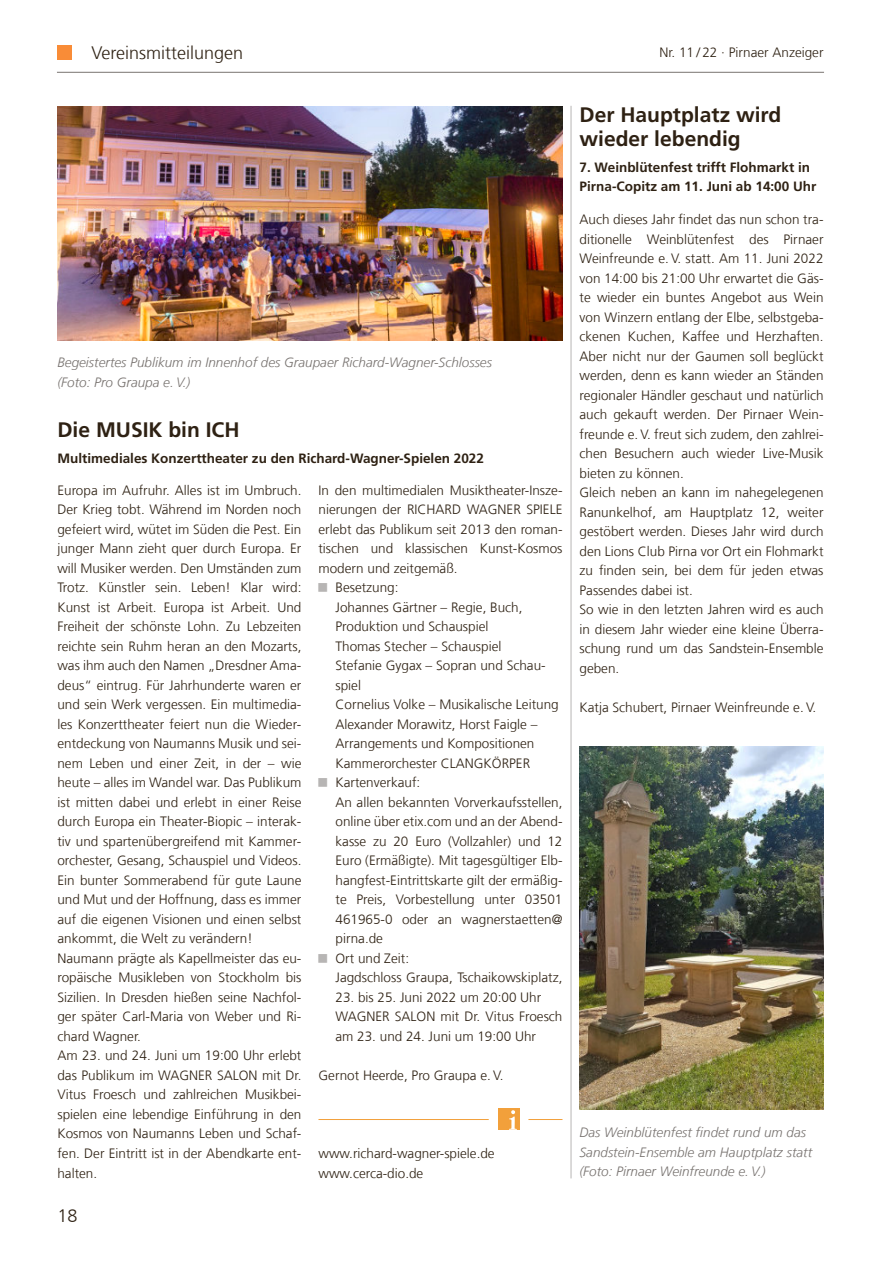
<style>
.page{position:relative;width:881px;height:1263px;background:#fff}
.page>*{position:absolute;margin:0;border:0;box-sizing:border-box;transform-origin:0 0}
.t1{font:700 21px/24px "Frutiger LT Com";color:#2e2113}
.t2{font:300 18px "Frutiger LT Com";color:#2e2113}
.t3{font:300 13.5px/19.5px "Frutiger LT Com";color:#2e2113}
.t4{font:italic 300 13.5px/19.5px "Frutiger LT Com";color:#787370}
.t5{font:700 13.5px/19.5px "Frutiger LT Com";color:#2e2113}
</style>
<div class="page">
<div style="left:57px;top:45px;width:15px;height:15px;background:#f98c37"></div>
<hr style="left:57px;top:72px;width:766px;height:1px;background:#787370">
<hr style="left:318px;top:1119px;width:170px;height:1px;background:#f2a03b">
<hr style="left:528px;top:1119px;width:34px;height:1px;background:#f2a03b">
<div style="left:498px;top:1108px;width:21px;height:22px;background:#f2a03b"></div>
<svg style="left:509px;top:1110px;width:7px;height:20px"></svg>
<img style="left:579px;top:746px;width:244px;height:364px">
<hr style="left:570px;top:106px;width:1px;height:1072px;background:#b7b5b4">
<img style="left:57px;top:106px;width:505px;height:234px">
<h2 class="t2" style="left:91px;top:46px;width:153px">Vereinsmitteilungen</h2>
<p class="t3" style="left:659px;top:44px;width:166px">Nr. 11 / 22 · Pirnaer Anzeiger</p>
<p class="t4" style="left:57px;top:354px;width:436px">Begeistertes Publikum im Innenhof des Graupaer Richard-Wagner-Schlosses (Foto: Pro Graupa e. V.)</p>
<h1 class="t1" style="left:57px;top:419px;width:184px">Die MUSIK bin ICH</h1>
<p class="t5" style="left:57px;top:449px;width:428px">Multimediales Konzerttheater zu den Richard-Wagner-Spielen 2022</p>
<p class="t3" style="left:57px;top:482px;width:245px">Europa im Aufruhr. Alles ist im Umbruch.<br>Der Krieg tobt. Während im Norden noch gefeiert wird, wütet im Süden die Pest. Ein junger Mann zieht quer durch Europa. Er will Musiker werden. Den Umständen zum Trotz. Künstler sein. Leben! Klar wird:<br>Kunst ist Arbeit. Europa ist Arbeit. Und Freiheit der schönste Lohn. Zu Lebzeiten reichte sein Ruhm heran an den Mozarts, was ihm auch den Namen „Dresdner Ama&shy;deus“ eintrug. Für Jahrhunderte waren er und sein Werk vergessen. Ein multimedia&shy;les Konzerttheater feiert nun die Wieder&shy;entdeckung von Naumanns Musik und sei&shy;nem Leben und einer Zeit, in der – wie heute – alles im Wandel war. Das Publikum ist mitten dabei und erlebt in einer Reise durch Europa ein Theater-Biopic – interak&shy;tiv und spartenübergreifend mit Kammer&shy;orchester, Gesang, Schauspiel und Videos.<br>Ein bunter Sommerabend für gute Laune und Mut und der Hoffnung, dass es immer auf die eigenen Visionen und einen selbst ankommt, die Welt zu verändern!<br>Naumann prägte als Kapellmeister das eu&shy;ropäische Musikleben von Stockholm bis Sizilien. In Dresden hießen seine Nachfol&shy;ger später Carl-Maria von Weber und Ri&shy;chard Wagner.<br>Am 23. und 24. Juni um 19:00 Uhr erlebt das Publikum im WAGNER SALON mit Dr.<br>Vitus Froesch und zahlreichen Musikbei&shy;spielen eine lebendige Einführung in den Kosmos von Naumanns Leben und Schaf&shy;fen. Der Eintritt ist in der Abendkarte ent&shy;halten.</p>
<p class="t3" style="left:318px;top:482px;width:245px">In den multimedialen Musiktheater-Insze-</p>
<p class="t3" style="left:318px;top:501px;width:245px">nierungen der RICHARD WAGNER SPIELE</p>
<p class="t3" style="left:318px;top:521px;width:245px">erlebt das Publikum seit 2013 den roman-</p>
<p class="t3" style="left:318px;top:540px;width:245px">tischen und klassischen Kunst-Kosmos</p>
<p class="t3" style="left:318px;top:560px;width:141px">modern und zeitgemäß.</p>
<p class="t3" style="left:335px;top:579px;width:65px">Besetzung:</p>
<p class="t3" style="left:335px;top:599px;width:188px">Johannes Gärtner – Regie, Buch,</p>
<p class="t3" style="left:335px;top:618px;width:154px">Produktion und Schauspiel</p>
<p class="t3" style="left:335px;top:638px;width:167px">Thomas Stecher – Schauspiel</p>
<p class="t3" style="left:335px;top:657px;width:212px">Stefanie Gygax – Sopran und Schau-</p>
<p class="t3" style="left:335px;top:677px;width:27px">spiel</p>
<p class="t3" style="left:335px;top:696px;width:225px">Cornelius Volke – Musikalische Leitung</p>
<p class="t3" style="left:335px;top:716px;width:203px">Alexander Morawitz, Horst Faigle –</p>
<p class="t3" style="left:335px;top:735px;width:200px">Arrangements und Kompositionen</p>
<p class="t3" style="left:335px;top:755px;width:196px">Kammerorchester CLANGKÖRPER</p>
<p class="t3" style="left:335px;top:774px;width:86px">Kartenverkauf:</p>
<p class="t3" style="left:335px;top:794px;width:228px">An allen bekannten Vorverkaufsstellen,</p>
<p class="t3" style="left:335px;top:813px;width:228px">online über etix.com und an der Abend-</p>
<p class="t3" style="left:335px;top:833px;width:228px">kasse zu 20 Euro (Vollzahler) und 12</p>
<p class="t3" style="left:335px;top:852px;width:228px">Euro (Ermäßigte). Mit tagesgültiger Elb-</p>
<p class="t3" style="left:335px;top:872px;width:228px">hangfest-Eintrittskarte gilt der ermäßig-</p>
<p class="t3" style="left:335px;top:891px;width:228px">te Preis, Vorbestellung unter 03501</p>
<p class="t3" style="left:335px;top:911px;width:228px">461965-0 oder an wagnerstaetten@</p>
<p class="t3" style="left:335px;top:930px;width:49px">pirna.de</p>
<p class="t3" style="left:335px;top:950px;width:75px">Ort und Zeit:</p>
<p class="t3" style="left:335px;top:969px;width:228px">Jagdschloss Graupa, Tschaikowskiplatz,</p>
<p class="t3" style="left:335px;top:989px;width:228px">23. bis 25. Juni 2022 um 20:00 Uhr<br>WAGNER SALON mit Dr. Vitus Froesch am 23. und 24. Juni um 19:00 Uhr</p>
<p class="t3" style="left:318px;top:1067px;width:186px">Gernot Heerde, Pro Graupa e. V.</p>
<p class="t3" style="left:318px;top:1145px;width:178px">www.richard-wagner-spiele.de www.cerca-dio.de</p>
<h2 class="t2" style="left:57px;top:1209px;width:22px">18</h2>
<h1 class="t1" style="left:579px;top:105px;width:203px">Der Hauptplatz wird wieder lebendig</h1>
<p class="t5" style="left:579px;top:159px;width:238px">7. Weinblütenfest trifft Flohmarkt in<br>Pirna-Copitz am 11. Juni ab 14:00 Uhr</p>
<p class="t3" style="left:579px;top:211px;width:245px">Auch dieses Jahr findet das nun schon tra&shy;ditionelle Weinblütenfest des Pirnaer Weinfreunde e. V. statt. Am 11. Juni 2022 von 14:00 bis 21:00 Uhr erwartet die Gäs&shy;te wieder ein buntes Angebot aus Wein von Winzern entlang der Elbe, selbstgeba&shy;ckenen Kuchen, Kaffee und Herzhaften.<br>Aber nicht nur der Gaumen soll beglückt werden, denn es kann wieder an Ständen regionaler Händler geschaut und natürlich auch gekauft werden. Der Pirnaer Wein&shy;freunde e. V. freut sich zudem, den zahlrei&shy;chen Besuchern auch wieder Live-Musik bieten zu können.<br>Gleich neben an kann im nahegelegenen Ranunkelhof, am Hauptplatz 12, weiter gestöbert werden. Dieses Jahr wird durch den Lions Club Pirna vor Ort ein Flohmarkt zu finden sein, bei dem für jeden etwas Passendes dabei ist.<br>So wie in den letzten Jahren wird es auch in diesem Jahr wieder eine kleine Überra&shy;schung rund um das Sandstein-Ensemble geben.</p>
<p class="t3" style="left:579px;top:698px;width:238px">Katja Schubert, Pirnaer Weinfreunde e. V.</p>
<p class="t4" style="left:579px;top:1124px;width:234px">Das Weinblütenfest findet rund um das<br>Sandstein-Ensemble am Hauptplatz statt (Foto: Pirnaer Weinfreunde e. V.)</p>
</div>
